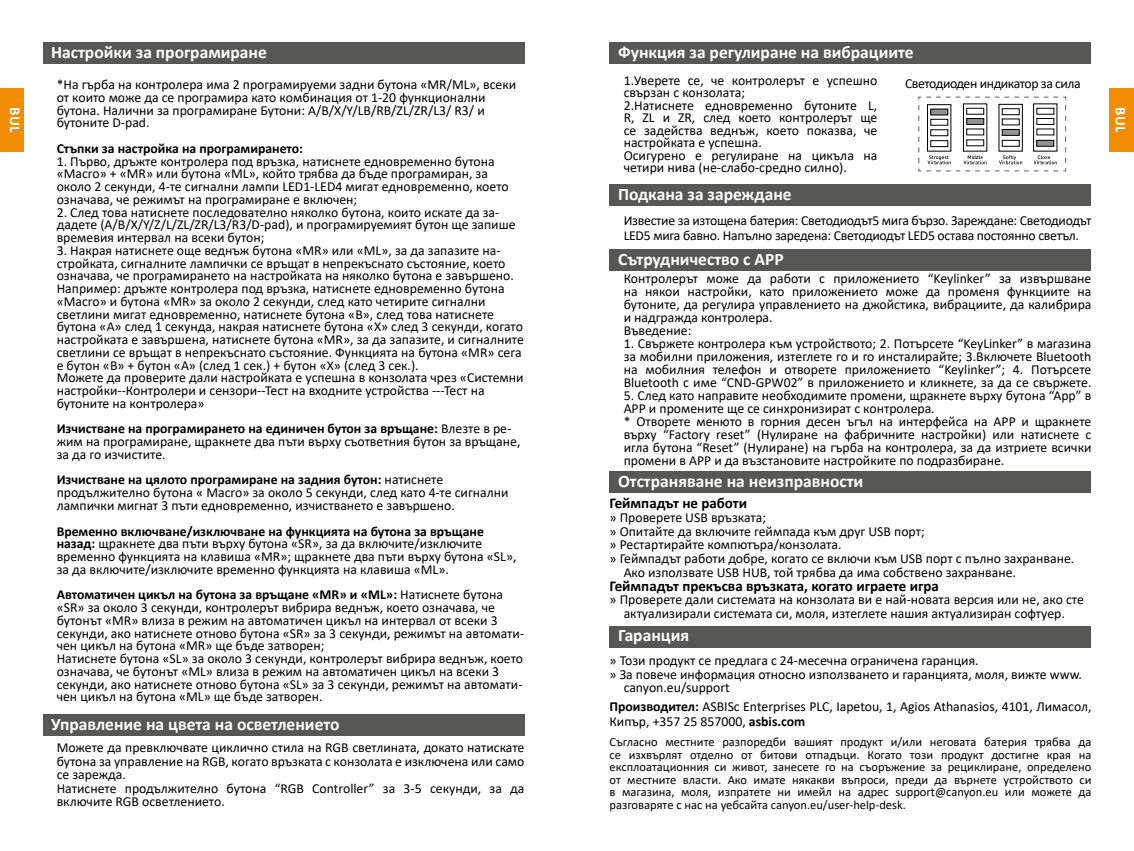
<style>
.page{position:relative;width:1134px;height:851px;background:#fff}
.page>*{position:absolute;margin:0;border:0;box-sizing:border-box;transform-origin:0 0}
.t1{font:700 17.5px "Calibri";color:#fff}
.t2{font:700 15px "Calibri";color:#000}
.t3{font:700 15px "Calibri";color:#fff}
.t4{font:13.75px/12.8px "Calibri";color:#000}
.t5{font:13.75px/15px "Calibri";letter-spacing:-.02em;color:#000}
.t6{font:700 13.75px "Calibri";color:#000}
.t7{font:13.75px "Calibri";letter-spacing:-.03em;color:#000}
.t8{font:12.5px/12.5px "Calibri";color:#000;text-align:justify}
.s1{font-weight:700}
</style>
<div class="page">
<div style="left:0;top:88px;width:23px;height:63px;background:#f28c00"></div>
<div style="left:1110px;top:88px;width:24px;height:63px;background:#f28c00"></div>
<div style="left:43px;top:43px;width:481px;height:21px;background:#575756"></div>
<div style="left:43px;top:714px;width:481px;height:22px;background:#575756"></div>
<div style="left:609px;top:43px;width:482px;height:21px;background:#575756"></div>
<div style="left:609px;top:185px;width:482px;height:21px;background:#575756"></div>
<div style="left:609px;top:249px;width:482px;height:21px;background:#575756"></div>
<svg style="left:918px;top:96px;width:148px;height:75px"></svg>
<div style="left:609px;top:471px;width:482px;height:22px;background:#575756"></div>
<div style="left:609px;top:626px;width:482px;height:21px;background:#575756"></div>
<p class="t1" style="left:51px;top:40px;width:217px">Настройки за програмиране</p>
<p class="t1" style="left:618px;top:40px;width:297px">Функция за регулиране на вибрациите</p>
<p class="t4" style="left:624px;top:73px;width:255px">1.Уверете се, че контролерът е успешно свързан с конзолата;<br>2.Натиснете едновременно бутоните L, R, ZL и ZR, след което контролерът ще се задейства веднъж, което показва, че настройката е успешна.<br>Осигурено е регулиране на цикъла на четири нива (не-слабо-средно силно).</p>
<p class="t4" style="left:57px;top:78px;width:461px">*На гърба на контролера има 2 програмируеми задни бутона «MR/ML», всеки от които може да се програмира като комбинация от 1-20 функционални бутона. Налични за програмиране Бутони: A/B/X/Y/LB/RB/ZL/ZR/L3/ R3/ и бутоните D-pad.</p>
<p class="t6" style="left:57px;top:138px;width:248px">Стъпки за настройка на програмирането:</p>
<p class="t4" style="left:57px;top:154px;width:453px">1. Първо, дръжте контролера под връзка, натиснете едновременно бутона «Macro» + «MR» или бутона «ML», който трябва да бъде програмиран, за около 2 секунди, 4-те сигнални лампи LED1-LED4 мигат едновременно, което означава, че режимът на програмиране е включен;</p>
<p class="t4" style="left:57px;top:205px;width:460px">2. След това натиснете последователно няколко бутона, които искате да за&shy;дадете (A/B/X/Y/Z/L/ZL/ZR/L3/R3/D-pad), и програмируемият бутон ще запише времевия интервал на всеки бутон;</p>
<p class="t4" style="left:57px;top:243px;width:469px">3. Накрая натиснете още веднъж бутона «MR» или «ML», за да запазите на&shy;стройката, сигналните лампички се връщат в непрекъснато състояние, което означава, че програмирането на настройката на няколко бутона е завършено.<br>Например: дръжте контролера под връзка, натиснете едновременно бутона «Macro» и бутона «MR» за около 2 секунди, след като четирите сигнални светлини мигат едновременно, натиснете бутона «B», след това натиснете бутона «A» след 1 секунда, накрая натиснете бутона «X» след 3 секунди, когато настройката е завършена, натиснете бутона «MR», за да запазите, и сигналните светлини се връщат в непрекъснато състояние. Функцията на бутона «MR» сега е бутон «B» + бутон «A» (след 1 сек.) + бутон «X» (след 3 сек.).<br>Можете да проверите дали настройката е успешна в конзолата чрез «Системни настройки--Контролери и сензори--Тест на входните устройства ---Тест на бутоните на контролера»</p>
<p class="t4" style="left:57px;top:422px;width:465px"><span class="s1">Изчистване на програмирането на единичен бутон за връщане:</span> Влезте в ре&shy;жим на програмиране, щракнете два пъти върху съответния бутон за връщане, за да го изчистите.</p>
<p class="t4" style="left:57px;top:473px;width:453px"><span class="s1">Изчистване на цялото програмиране на задния бутон:</span> натиснете продължително бутона « Macro» за около 5 секунди, след като 4-те сигнални лампички мигнат 3 пъти едновременно, изчистването е завършено.</p>
<p class="t4" style="left:57px;top:524px;width:461px"><span class="s1">Временно включване/изключване на функцията на бутона за връщане назад:</span> щракнете два пъти върху бутона «SR», за да включите/изключите временно функцията на клавиша «MR»; щракнете два пъти върху бутона «SL», за да включите/изключите временно функцията на клавиша «ML».</p>
<p class="t4" style="left:57px;top:588px;width:469px"><span class="s1">Автоматичен цикъл на бутона за връщане «MR» и «ML»:</span> Натиснете бутона «SR» за около 3 секунди, контролерът вибрира веднъж, което означава, че бутонът «MR» влиза в режим на автоматичен цикъл на интервал от всеки 3 секунди, ако натиснете отново бутона «SR» за 3 секунди, режимът на автомати&shy;чен цикъл на бутона «MR» ще бъде затворен;<br>Натиснете бутона «SL» за около 3 секунди, контролерът вибрира веднъж, което означава, че бутонът «ML» влиза в режим на автоматичен цикъл на всеки 3 секунди, ако натиснете отново бутона «SL» за 3 секунди, режимът на автомати&shy;чен цикъл на бутона «ML» ще бъде затворен.</p>
<p class="t7" style="left:905px;top:74px;width:177px">Светодиоден индикатор за сила</p>
<p class="t3" style="left:26px;top:107px;width:26px;rotate:90deg">BUL</p>
<p class="t3" style="left:1131px;top:107px;width:26px;rotate:90deg">BUL</p>
<p class="t1" style="left:618px;top:182px;width:175px">Подкана за зареждане</p>
<p class="t5" style="left:624px;top:212px;width:469px">Известие за изтощена батерия: Светодиодът5 мига бързо. Зареждане: Светодиодът<br>LED5 мига бавно. Напълно заредена: Светодиодът LED5 остава постоянно светъл.</p>
<p class="t4" style="left:624px;top:271px;width:469px">Контролерът може да работи с приложението “Keylinker” за извършване на някои настройки, като приложението може да променя функциите на бутоните, да регулира управлението на джойстика, вибрациите, да калибрира и надгражда контролера.<br>Въведение:</p>
<p class="t4" style="left:624px;top:336px;width:469px;text-align:justify">1. Свържете контролера към устройството; 2. Потърсете “KeyLinker” в магазина за мобилни приложения, изтеглете го и го инсталирайте; 3.Включете Bluetooth на мобилния телефон и отворете приложението “Keylinker”; 4. Потърсете Bluetooth с име “CND-GPW02” в приложението и кликнете, за да се свържете.</p>
<p class="t4" style="left:624px;top:388px;width:469px">5. След като направите необходимите промени, щракнете върху бутона “App” в APP и промените ще се синхронизират с контролера.<br>* Отворете менюто в горния десен ъгъл на интерфейса на APP и щракнете върху “Factory reset” (Нулиране на фабричните настройки) или натиснете с игла бутона “Reset” (Нулиране) на гърба на контролера, за да изтриете всички промени в APP и да възстановите настройките по подразбиране.</p>
<p class="t1" style="left:618px;top:246px;width:167px">Сътрудничество с APP</p>
<p class="t1" style="left:618px;top:468px;width:247px">Отстраняване на неизправности</p>
<p class="t2" style="left:609px;top:492px;width:139px">Геймпадът не работи</p>
<p class="t4" style="left:609px;top:510px;width:158px">» Проверете USB връзката;</p>
<p class="t4" style="left:609px;top:524px;width:317px">» Опитайте да включите геймпада към друг USB порт;</p>
<p class="t4" style="left:609px;top:538px;width:234px">» Рестартирайте компютъра/конзолата.</p>
<p class="t4" style="left:609px;top:551px;width:466px">» Геймпадът работи добре, когато се включи към USB порт с пълно захранване.</p>
<p class="t4" style="left:624px;top:565px;width:394px">Ако използвате USB HUB, той трябва да има собствено захранване.</p>
<p class="t2" style="left:609px;top:575px;width:331px">Геймпадът прекъсва връзката, когато играете игра</p>
<p class="t4" style="left:609px;top:592px;width:476px;line-height:13.8px;text-align:center">» Проверете дали системата на конзолата ви е най-новата версия или не, ако сте актуализирали системата си, моля, изтеглете нашия актуализиран софтуер.</p>
<p class="t1" style="left:618px;top:623px;width:73px">Гаранция</p>
<p class="t4" style="left:609px;top:653px;width:371px">» Този продукт се предлага с 24-месечна ограничена гаранция.</p>
<p class="t4" style="left:609px;top:667px;width:474px">» За повече информация относно използването и гаранцията, моля, вижте www.</p>
<p class="t4" style="left:624px;top:681px;width:108px">canyon.eu/support</p>
<p class="t4" style="left:609px;top:698px;width:483px;line-height:15px"><span class="s1">Производител:</span> ASBISc Enterprises PLC, Iapetou, 1, Agios Athanasios, 4101, Лимасол,<br>Кипър, +357 25 857000, <span class="s1">asbis.com</span></p>
<p class="t8" style="left:609px;top:735px;width:483px">Съгласно местните разпоредби вашият продукт и/или неговата батерия трябва да се изхвърлят отделно от битови отпадъци. Когато този продукт достигне края на експлоатационния си живот, занесете го на съоръжение за рециклиране, определено от местните власти. Ако имате някакви въпроси, преди да върнете устройството си в магазина, моля, изпратете ни имейл на адрес support@canyon.eu или можете да разговаряте с нас на уебсайта canyon.eu/user-help-desk.</p>
<p class="t1" style="left:51px;top:711px;width:290px">Управление на цвета на осветлението</p>
<p class="t4" style="left:57px;top:740px;width:469px;line-height:13.5px">Можете да превключвате циклично стила на RGB светлината, докато натискате бутона за управление на RGB, когато връзката с конзолата е изключена или само се зарежда.<br>Натиснете продължително бутона “RGB Controller” за 3-5 секунди, за да включите RGB осветлението.</p>
</div>
